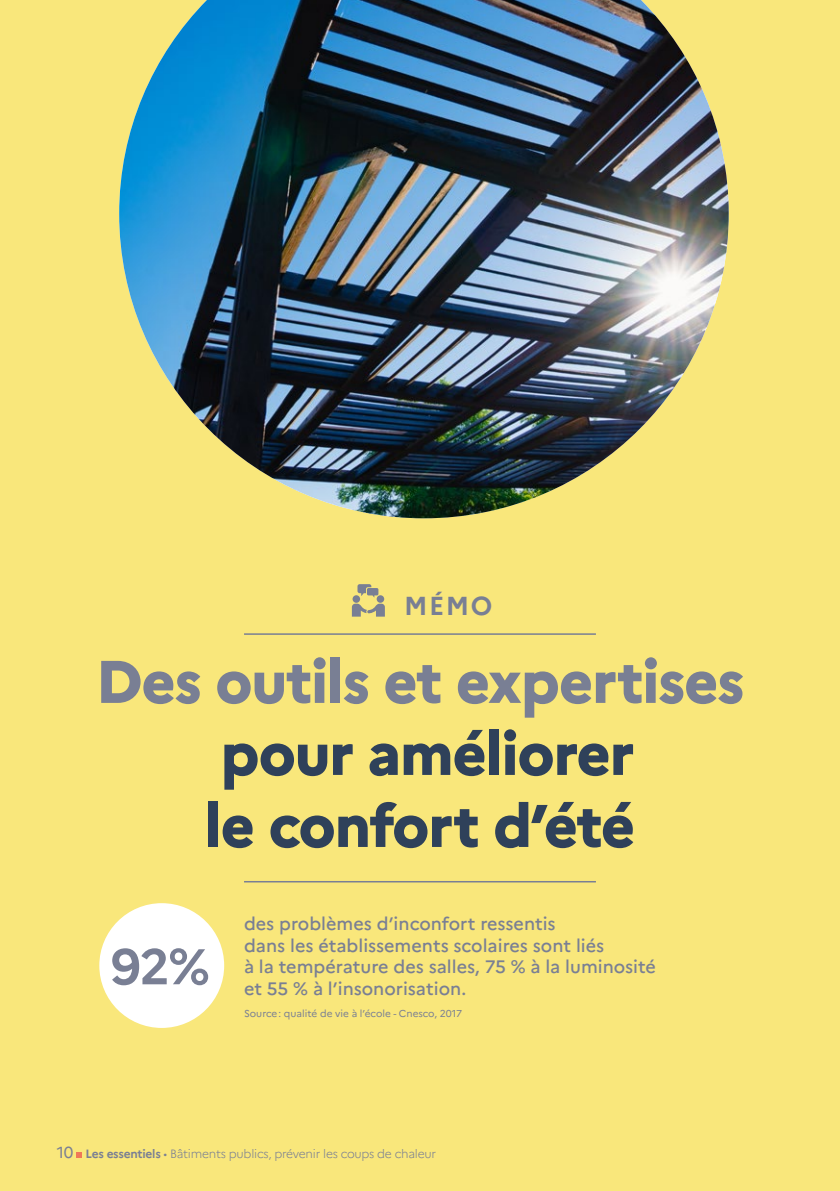
<style>
.page{position:relative;width:840px;height:1191px;background:#fff}
.page>*{position:absolute;margin:0;border:0;box-sizing:border-box;transform-origin:0 0}
.t1{font:800 60px/72px "Marianne";letter-spacing:-.025em;color:#2f415a}
.t2{font:800 60px "Marianne";letter-spacing:-.025em;color:#797f94}
.t3{font:700 50px "Marianne";color:#797f94}
.t4{font:700 26px "Marianne";color:#797f94}
.t5{font:500 18px/21.6px "Marianne";color:#797f94}
.t6{font:300 12px "Marianne";letter-spacing:-.02em;color:#797f94}
.t7{font:10px "Marianne";color:#797f94}
.s1{font-weight:400;font-size:16px}
.s2{font-weight:700}
</style>
<div class="page">
<div style="left:0;top:0;width:839px;height:1191px;background:#f9e77b"></div>
<svg style="left:76px;top:1152px;width:6px;height:5px"></svg>
<div style="left:352px;top:595px;width:8px;height:8px;background:#797f94;border-radius:50%"></div>
<div style="left:376px;top:595px;width:8px;height:8px;background:#797f94;border-radius:50%"></div>
<svg style="left:351px;top:603px;width:33px;height:13px"></svg>
<svg style="left:357px;top:584px;width:21px;height:13px"></svg>
<img style="left:119px;top:0;width:609px;height:518px">
<hr style="left:244px;top:633px;width:351px;height:2px;background:#797f94">
<hr style="left:244px;top:881px;width:351px;height:1px;background:#797f94">
<div style="left:99px;top:903px;width:125px;height:125px;background:#fff;border-radius:50%"></div>
<h3 class="t4" style="left:404px;top:590px;width:90px">MÉMO</h3>
<h1 class="t2" style="left:95px;top:645px;width:650px">Des outils et expertises</h1>
<h1 class="t1" style="left:204px;top:717px;width:432px">pour améliorer le confort d’été</h1>
<h2 class="t3" style="left:111px;top:936px;width:100px">92%</h2>
<p class="t5" style="left:244px;top:912px;width:413px">des problèmes d’inconfort ressentis<br>dans les établissements scolaires sont liés<br>à la température des salles, 75 % à la luminosité</p>
<p class="t5" style="left:244px;top:977px;width:223px">et 55 % à l’insonorisation.</p>
<p class="t7" style="left:244px;top:1007px;width:219px">Source: qualité de vie à l’école - Cnesco, 2017</p>
<p class="t6" style="left:57px;top:1146px;width:381px"><span class="s1">10</span> <span class="s2">Les essentiels</span> • Bâtiments publics, prévenir les coups de chaleur</p>
</div>
